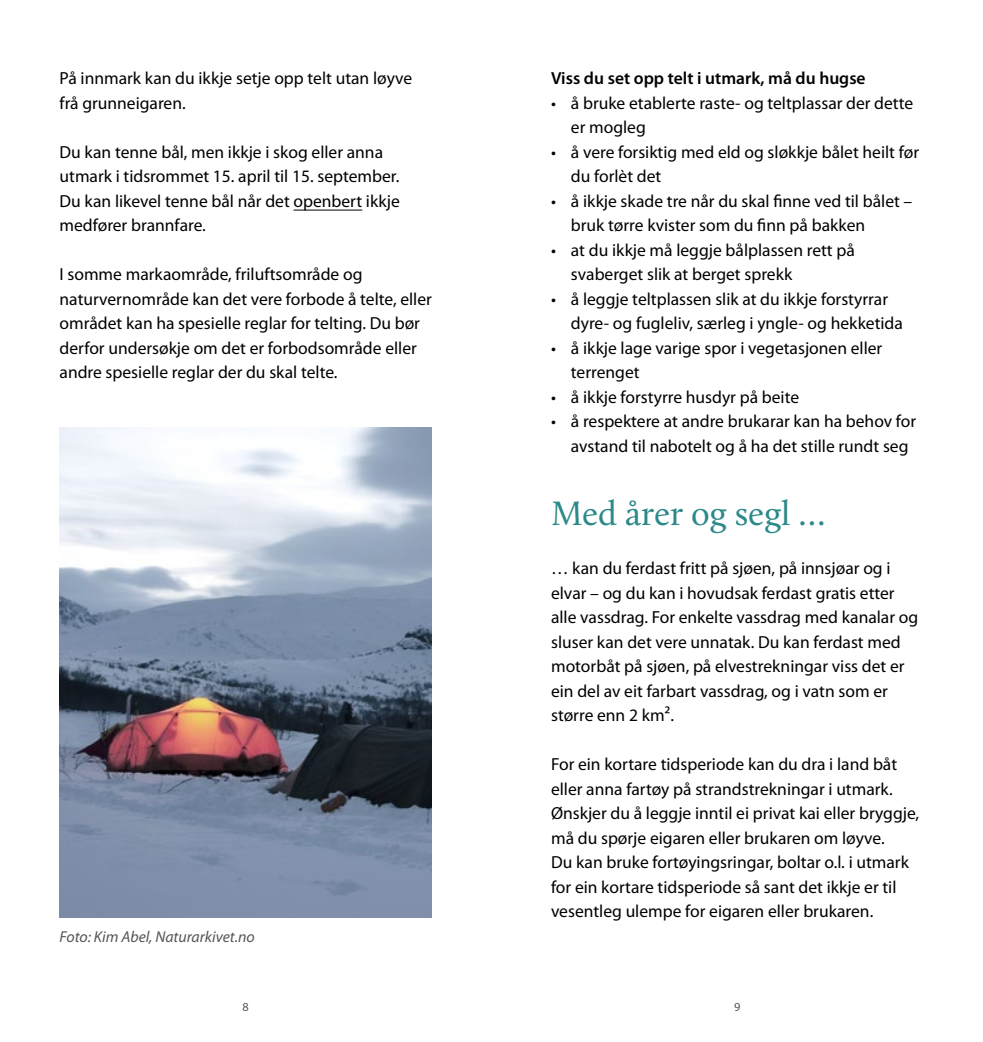
<style>
.page{position:relative;width:983px;height:1042px;background:#fff}
.page>*{position:absolute;margin:0;border:0;box-sizing:border-box;transform-origin:0 0}
.t1{font:35px "Calluna";color:#2c8989}
.t2{font:17.5px/24.5px "Myriad Pro";color:#000}
.t3{font:600 17.5px "Myriad Pro";color:#000}
.t4{font:italic 15.75px "Myriad Pro";color:#555}
.t5{font:12.25px "Myriad Pro";color:#555}
</style>
<div class="page">
<hr style="left:293px;top:210px;width:69px;height:1px;background:#000">
<img style="left:60px;top:427px;width:372px;height:490px">
<p class="t2" style="left:60px;top:66px;width:354px">På innmark kan du ikkje setje opp telt utan løyve frå grunneigaren.</p>
<p class="t2" style="left:60px;top:140px;width:341px">Du kan tenne bål, men ikkje i skog eller anna utmark i tidsrommet 15. april til 15. september.<br>Du kan likevel tenne bål når det openbert ikkje medfører brannfare.</p>
<p class="t2" style="left:60px;top:262px;width:374px">I somme markaområde, friluftsområde og naturvernområde kan det vere forbode å telte, eller området kan ha spesielle reglar for telting. Du bør derfor undersøkje om det er forbodsområde eller andre spesielle reglar der du skal telte.</p>
<p class="t4" style="left:60px;top:928px;width:197px">Foto: Kim Abel, Naturarkivet.no</p>
<p class="t3" style="left:551px;top:68px;width:316px">Viss du set opp telt i utmark, må du hugse</p>
<p class="t2" style="left:570px;top:91px;width:344px;text-indent:-20px">• å bruke etablerte raste- og teltplassar der dette er mogleg</p>
<p class="t2" style="left:570px;top:140px;width:349px;text-indent:-20px">• å vere forsiktig med eld og sløkkje bålet heilt før du forlèt det</p>
<p class="t2" style="left:570px;top:189px;width:343px;text-indent:-20px">• å ikkje skade tre når du skal finne ved til bålet – bruk tørre kvister som du finn på bakken</p>
<p class="t2" style="left:570px;top:238px;width:285px;text-indent:-20px">• at du ikkje må leggje bålplassen rett på svaberget slik at berget sprekk</p>
<p class="t2" style="left:570px;top:287px;width:333px;text-indent:-20px">• å leggje teltplassen slik at du ikkje forstyrrar dyre- og fugleliv, særleg i yngle- og hekketida</p>
<p class="t2" style="left:570px;top:336px;width:313px;text-indent:-20px">• å ikkje lage varige spor i vegetasjonen eller terrenget</p>
<p class="t2" style="left:551px;top:385px;width:249px">• å ikkje forstyrre husdyr på beite</p>
<p class="t2" style="left:570px;top:409px;width:346px;text-indent:-20px">• å respektere at andre brukarar kan ha behov for avstand til nabotelt og å ha det stille rundt seg</p>
<h1 class="t1" style="left:551px;top:492px;width:276px">Med årer og segl …</h1>
<p class="t2" style="left:551px;top:556px;width:368px">… kan du ferdast fritt på sjøen, på innsjøar og i elvar – og du kan i hovudsak ferdast gratis etter alle vassdrag. For enkelte vassdrag med kanalar og sluser kan det vere unnatak. Du kan ferdast med motorbåt på sjøen, på elvestrekningar viss det er ein del av eit farbart vassdrag, og i vatn som er større enn 2 km².</p>
<p class="t2" style="left:551px;top:752px;width:369px">For ein kortare tidsperiode kan du dra i land båt eller anna fartøy på strandstrekningar i utmark.<br>Ønskjer du å leggje inntil ei privat kai eller bryggje, må du spørje eigaren eller brukaren om løyve.<br>Du kan bruke fortøyingsringar, boltar o.l. i utmark for ein kortare tidsperiode så sant det ikkje er til vesentleg ulempe for eigaren eller brukaren.</p>
<p class="t5" style="left:242px;top:1000px;width:8px">8</p>
<p class="t5" style="left:734px;top:1000px;width:8px">9</p>
</div>
